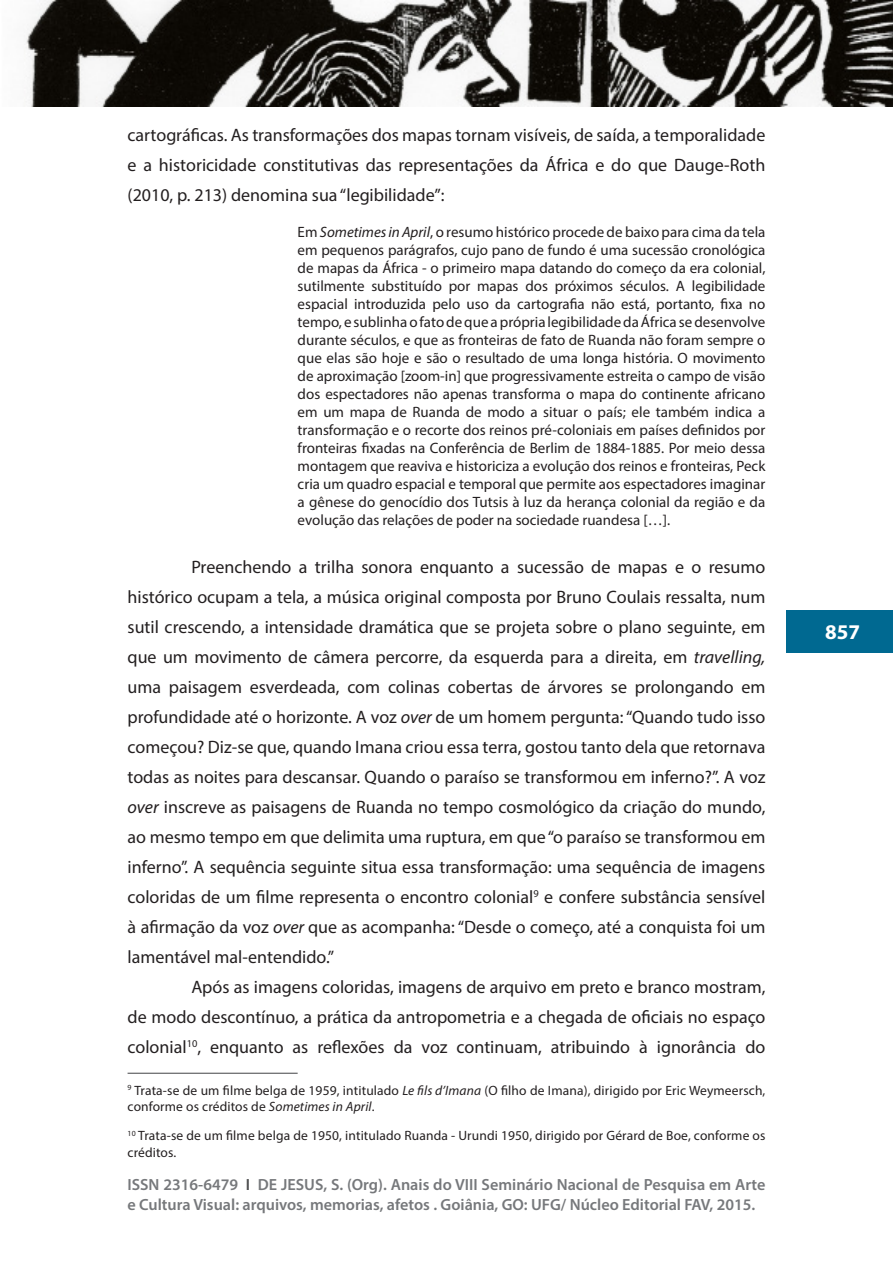
<style>
.page{position:relative;width:893px;height:1263px;background:#fff}
.page>*{position:absolute;margin:0;border:0;box-sizing:border-box;transform-origin:0 0}
.t1{font:700 21px "Myriad Pro";color:#fff}
.Texto_básico{font:18px/30px "Myriad Pro";color:#231f20;text-align:justify}
.t2{font:600 16.2px/19.5px "Myriad Pro";color:#76787b}
.citações{font:15px/18px "Myriad Pro";color:#231f20;text-align:justify}
.notas_de_rodapé{font:13.5px/16.2px "Myriad Pro";letter-spacing:.01em;color:#231f20}
.s1{font-style:italic}
.s2{color:#4b4c4d}
</style>
<div class="page">
<div style="left:787px;top:610px;width:106px;height:43px;background:#006991"></div>
<img style="left:25px;top:0;width:868px;height:106px">
<hr style="left:128px;top:1073px;width:170px;height:1px;background:#57585a">
<p class="Texto_básico" style="left:128px;top:120px;width:639px">cartográficas. As transformações dos mapas tornam visíveis, de saída, a temporalidade e a historicidade constitutivas das representações da África e do que Dauge-Roth (2010, p. 213) denomina sua “legibilidade”:</p>
<p class="citações" style="left:298px;top:223px;width:469px">Em <span class="s1">Sometimes in April</span>, o resumo histórico procede de baixo para cima da tela em pequenos parágrafos, cujo pano de fundo é uma sucessão cronológica de mapas da África - o primeiro mapa datando do começo da era colonial, sutilmente substituído por mapas dos próximos séculos. A legibilidade espacial introduzida pelo uso da cartografia não está, portanto, fixa no tempo, e sublinha o fato de que a própria legibilidade da África se desenvolve durante séculos, e que as fronteiras de fato de Ruanda não foram sempre o que elas são hoje e são o resultado de uma longa história. O movimento de aproximação [zoom-in] que progressivamente estreita o campo de visão dos espectadores não apenas transforma o mapa do continente africano em um mapa de Ruanda de modo a situar o país; ele também indica a transformação e o recorte dos reinos pré-coloniais em países definidos por fronteiras fixadas na Conferência de Berlim de 1884-1885. Por meio dessa montagem que reaviva e historiciza a evolução dos reinos e fronteiras, Peck cria um quadro espacial e temporal que permite aos espectadores imaginar a gênese do genocídio dos Tutsis à luz da herança colonial da região e da evolução das relações de poder na sociedade ruandesa […].</p>
<p class="Texto_básico" style="left:128px;top:552px;width:639px;text-indent:64px">Preenchendo a trilha sonora enquanto a sucessão de mapas e o resumo histórico ocupam a tela, a música original composta por Bruno Coulais ressalta, num sutil crescendo, a intensidade dramática que se projeta sobre o plano seguinte, em que um movimento de câmera percorre, da esquerda para a direita, em <span class="s1">travelling, </span>uma paisagem esverdeada, com colinas cobertas de árvores se prolongando em profundidade até o horizonte. A voz <span class="s1">over</span> de um homem pergunta: “Quando tudo isso começou? Diz-se que, quando Imana criou essa terra, gostou tanto dela que retornava todas as noites para descansar. Quando o paraíso se transformou em inferno?”. A voz <span class="s1">over</span> inscreve as paisagens de Ruanda no tempo cosmológico da criação do mundo, ao mesmo tempo em que delimita uma ruptura, em que “o paraíso se transformou em inferno”. A sequência seguinte situa essa transformação: uma sequência de imagens coloridas de um filme representa o encontro colonial<sup>9</sup> e confere substância sensível à afirmação da voz <span class="s1">over</span> que as acompanha: “Desde o começo, até a conquista foi um lamentável mal-entendido.”</p>
<p class="Texto_básico" style="left:128px;top:972px;width:639px;text-indent:64px">Após as imagens coloridas, imagens de arquivo em preto e branco mostram, de modo descontínuo, a prática da antropometria e a chegada de oficiais no espaço colonial<sup>10</sup>, enquanto as reflexões da voz continuam, atribuindo à ignorância do</p>
<p class="notas_de_rodapé" style="left:128px;top:1082px;width:639px"><sup>9</sup> Trata-se de um filme belga de 1959, intitulado <span class="s1">Le fils d’Imana</span> (O filho de Imana), dirigido por Eric Weymeersch, conforme os créditos de <span class="s1">Sometimes in April</span>.</p>
<p class="notas_de_rodapé" style="left:128px;top:1127px;width:639px"><sup>10</sup> Trata-se de um filme belga de 1950, intitulado Ruanda - Urundi 1950, dirigido por Gérard de Boe, conforme os créditos.</p>
<p class="t2" style="left:128px;top:1174px;width:639px">ISSN 2316-6479 <span class="s2">I</span> DE JESUS, S. (Org). Anais do VIII Seminário Nacional de Pesquisa em Arte e Cultura Visual: arquivos, memorias, afetos . Goiânia, GO: UFG/ Núcleo Editorial FAV, 2015.</p>
<p class="t1" style="left:825px;top:619px;width:36px">857</p>
</div>
